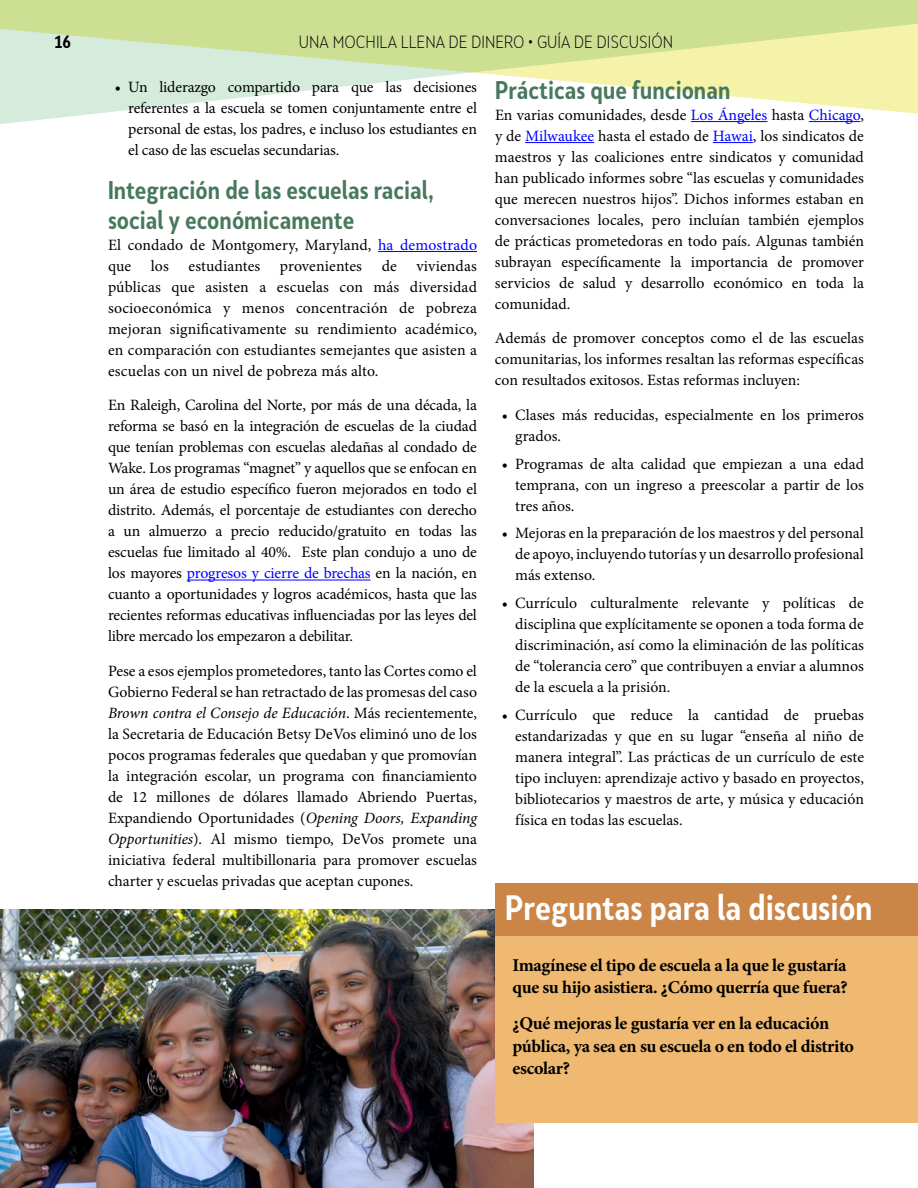
<style>
.page{position:relative;width:918px;height:1188px;background:#fff}
.page>*{position:absolute;margin:0;border:0;box-sizing:border-box;transform-origin:0 0}
.t1{font:700 33px "Skola Sans Cn";color:#fff}
.t2{font:700 24px/30px "Skola Sans Cn";color:#48785e}
.t3{font:700 18px/22.5px "Minion Pro";letter-spacing:-.02em;color:#000}
.t4{font:300 16.5px "Skola Sans Cn";color:#000}
.t5{font:700 16.5px "Skola Sans Cn";color:#000}
.t6{font:15.75px/21px "Minion Pro";color:#000;text-align:justify}
.s1{color:#00f}
.s2{font-style:italic}
</style>
<div class="page">
<svg style="left:0;top:0;width:918px;height:124px"></svg>
<img style="left:0;top:910px;width:534px;height:278px">
<hr style="left:378px;top:251px;width:99px;height:1px;background:#00f">
<hr style="left:187px;top:580px;width:184px;height:1px;background:#00f">
<hr style="left:691px;top:121px;width:76px;height:1px;background:#00f">
<hr style="left:809px;top:121px;width:51px;height:1px;background:#00f">
<hr style="left:525px;top:142px;width:69px;height:1px;background:#00f">
<hr style="left:713px;top:142px;width:40px;height:1px;background:#00f">
<div style="left:495px;top:884px;width:423px;height:239px;background:#efb972"></div>
<div style="left:495px;top:884px;width:423px;height:52px;background:#cb8647"></div>
<p class="t5" style="left:54px;top:32px;width:19px">16</p>
<p class="t4" style="left:299px;top:32px;width:376px">UNA MOCHILA LLENA DE DINERO • GUÍA DE DISCUSIÓN</p>
<p class="t6" style="left:128px;top:77px;width:350px;text-indent:-13px">• Un liderazgo compartido para que las decisiones referentes a la escuela se tomen conjuntamente entre el personal de estas, los padres, e incluso los estudiantes en el caso de las escuelas secundarias.</p>
<h2 class="t2" style="left:108px;top:175px;width:327px">Integración de las escuelas racial, social y económicamente</h2>
<p class="t6" style="left:108px;top:234px;width:371px">El condado de Montgomery, Maryland, <span class="s1">ha demostrado </span>que los estudiantes provenientes de viviendas públicas que asisten a escuelas con más diversidad socioeconómica y menos concentración de pobreza mejoran significativamente su rendimiento académico, en comparación con estudiantes semejantes que asisten a escuelas con un nivel de pobreza más alto.</p>
<p class="t6" style="left:108px;top:395px;width:371px">En Raleigh, Carolina del Norte, por más de una década, la reforma se basó en la integración de escuelas de la ciudad que tenían problemas con escuelas aledañas al condado de Wake. Los programas “magnet” y aquellos que se enfocan en un área de estudio específico fueron mejorados en todo el distrito. Además, el porcentaje de estudiantes con derecho a un almuerzo a precio reducido/gratuito en todas las escuelas fue limitado al 40%. Este plan condujo a uno de los mayores <span class="s1">progresos y cierre de brechas</span> en la nación, en cuanto a oportunidades y logros académicos, hasta que las recientes reformas educativas influenciadas por las leyes del libre mercado los empezaron a debilitar.</p>
<p class="t6" style="left:108px;top:660px;width:371px">Pese a esos ejemplos prometedores, tanto las Cortes como el Gobierno Federal se han retractado de las promesas del caso <span class="s2">Brown contra el Consejo de Educación</span>. Más recientemente, la Secretaria de Educación Betsy DeVos eliminó uno de los pocos programas federales que quedaban y que promovían la integración escolar, un programa con financiamiento de 12 millones de dólares llamado Abriendo Puertas, Expandiendo Oportunidades (<span class="s2">Opening Doors, Expanding Opportunities</span>). Al mismo tiempo, DeVos promete una iniciativa federal multibillonaria para promover escuelas charter y escuelas privadas que aceptan cupones.</p>
<h2 class="t2" style="left:495px;top:75px;width:237px">Prácticas que funcionan</h2>
<p class="t6" style="left:495px;top:105px;width:371px">En varias comunidades, desde <span class="s1">Los Ángeles</span> hasta <span class="s1">Chicago</span>, y de <span class="s1">Milwaukee</span> hasta el estado de <span class="s1">Hawai</span>, los sindicatos de maestros y las coaliciones entre sindicatos y comunidad han publicado informes sobre “las escuelas y comunidades que merecen nuestros hijos”. Dichos informes estaban en conversaciones locales, pero incluían también ejemplos de prácticas prometedoras en todo país. Algunas también subrayan específicamente la importancia de promover servicios de salud y desarrollo económico en toda la comunidad.</p>
<p class="t6" style="left:495px;top:328px;width:371px">Además de promover conceptos como el de las escuelas comunitarias, los informes resaltan las reformas específicas con resultados exitosos. Estas reformas incluyen:</p>
<p class="t6" style="left:515px;top:404px;width:350px;text-indent:-13px">• Clases más reducidas, especialmente en los primeros grados.</p>
<p class="t6" style="left:515px;top:453px;width:350px;text-indent:-13px">• Programas de alta calidad que empiezan a una edad temprana, con un ingreso a preescolar a partir de los tres años.</p>
<p class="t6" style="left:515px;top:523px;width:350px;text-indent:-13px">• Mejoras en la preparación de los maestros y del personal de apoyo, incluyendo tutorías y un desarrollo profesional más extenso.</p>
<p class="t6" style="left:515px;top:593px;width:350px;text-indent:-13px">• Currículo culturalmente relevante y políticas de disciplina que explícitamente se oponen a toda forma de discriminación, así como la eliminación de las políticas de “tolerancia cero” que contribuyen a enviar a alumnos de la escuela a la prisión.</p>
<p class="t6" style="left:515px;top:704px;width:350px;text-indent:-13px">• Currículo que reduce la cantidad de pruebas estandarizadas y que en su lugar “enseña al niño de manera integral”. Las prácticas de un currículo de este tipo incluyen: aprendizaje activo y basado en proyectos, bibliotecarios y maestros de arte, y música y educación física en todas las escuelas.</p>
<h1 class="t1" style="left:505px;top:888px;width:369px">Preguntas para la discusión</h1>
<p class="t3" style="left:513px;top:953px;width:337px">Imagínese el tipo de escuela a la que le gustaría que su hijo asistiera. ¿Cómo querría que fuera?</p>
<p class="t3" style="left:513px;top:1012px;width:343px">¿Qué mejoras le gustaría ver en la educación pública, ya sea en su escuela o en todo el distrito escolar?</p>
</div>
